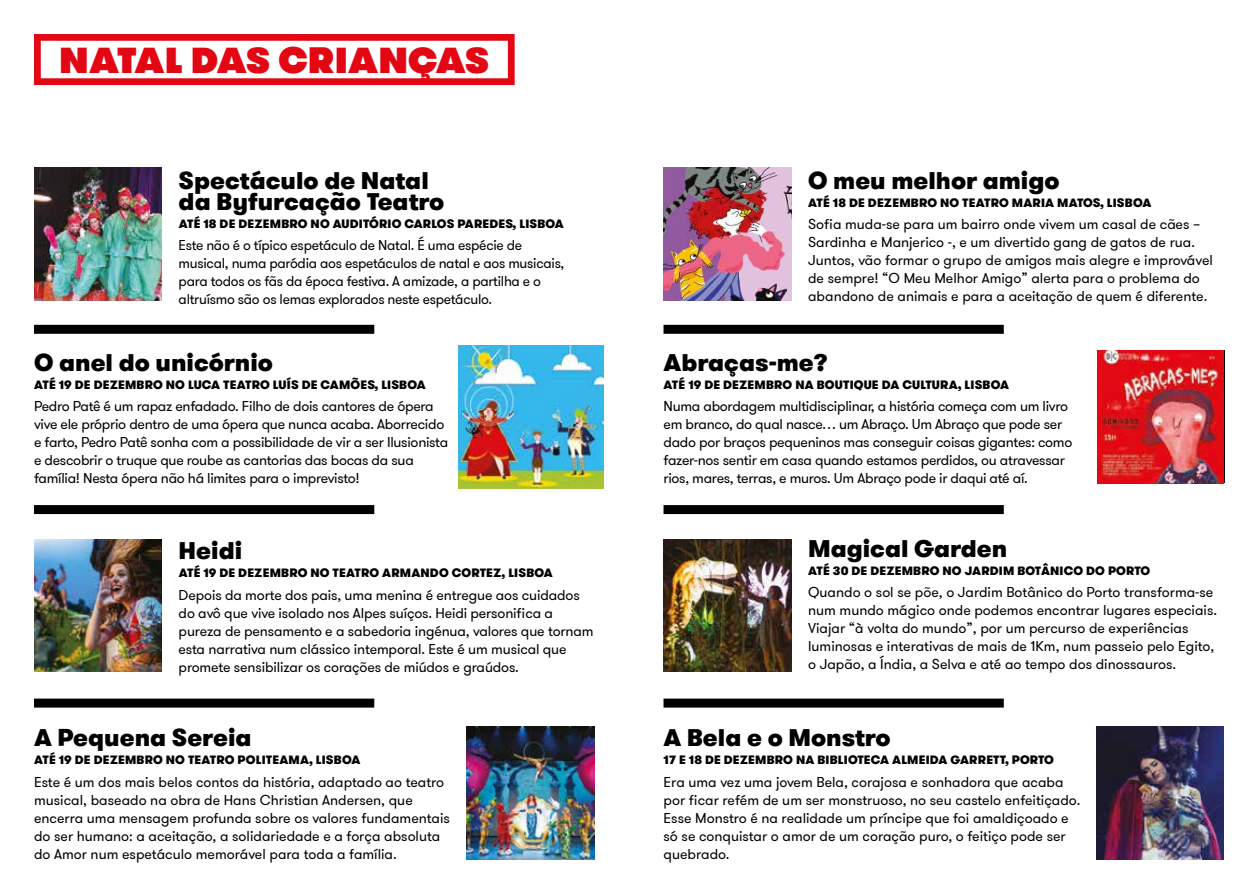
<style>
.page{position:relative;width:1259px;height:893px;background:#fff}
.page>*{position:absolute;margin:0;border:0;box-sizing:border-box;transform-origin:0 0}
.t1{font:800 36px "GT Walsheim Pro";letter-spacing:.005em;color:#e30613}
.t2{font:900 24px/21px "GT Walsheim Pro";color:#000}
.t3{font:14.25px/18px "GT Walsheim Pro";letter-spacing:-.01em;color:#000}
.t4{font:900 12px "GT Walsheim Pro";letter-spacing:.015em;color:#000}
</style>
<div class="page">
<img style="left:34px;top:168px;width:128px;height:132px">
<img style="left:663px;top:168px;width:128px;height:132px">
<img style="left:459px;top:346px;width:144px;height:143px">
<img style="left:1097px;top:350px;width:127px;height:133px">
<img style="left:467px;top:726px;width:127px;height:133px">
<img style="left:1096px;top:726px;width:128px;height:133px">
<img style="left:34px;top:539px;width:128px;height:133px">
<img style="left:663px;top:539px;width:128px;height:133px">
<div style="left:34px;top:34px;width:480px;height:51px;background:#fff;border:7px solid #e30613"></div>
<div style="left:34px;top:325px;width:340px;height:9px;background:#000"></div>
<div style="left:663px;top:325px;width:340px;height:9px;background:#000"></div>
<div style="left:34px;top:505px;width:340px;height:9px;background:#000"></div>
<div style="left:663px;top:505px;width:340px;height:9px;background:#000"></div>
<div style="left:34px;top:699px;width:340px;height:9px;background:#000"></div>
<div style="left:663px;top:699px;width:340px;height:9px;background:#000"></div>
<h1 class="t1" style="left:59px;top:35px;width:431px">NATAL DAS CRIANÇAS</h1>
<h2 class="t2" style="left:179px;top:170px;width:267px">Spectáculo de Natal da Byfurcação Teatro</h2>
<p class="t4" style="left:179px;top:215px;width:387px">ATÉ 18 DE DEZEMBRO NO AUDITÓRIO CARLOS PAREDES, LISBOA</p>
<p class="t3" style="left:179px;top:236px;width:387px">Este não é o típico espetáculo de Natal. É uma espécie de musical, numa paródia aos espetáculos de natal e aos musicais, para todos os fãs da época festiva. A amizade, a partilha e o altruísmo são os lemas explorados neste espetáculo.</p>
<h2 class="t2" style="left:34px;top:352px;width:240px">O anel do unicórnio</h2>
<p class="t4" style="left:34px;top:377px;width:393px">ATÉ 19 DE DEZEMBRO NO LUCA TEATRO LUÍS DE CAMÕES, LISBOA</p>
<p class="t3" style="left:34px;top:398px;width:416px">Pedro Patê é um rapaz enfadado. Filho de dois cantores de ópera vive ele próprio dentro de uma ópera que nunca acaba. Aborrecido e farto, Pedro Patê sonha com a possibilidade de vir a ser Ilusionista e descobrir o truque que roube as cantorias das bocas da sua família! Nesta ópera não há limites para o imprevisto!</p>
<h2 class="t2" style="left:179px;top:540px;width:65px">Heidi</h2>
<p class="t4" style="left:179px;top:565px;width:376px">ATÉ 19 DE DEZEMBRO NO TEATRO ARMANDO CORTEZ, LISBOA</p>
<p class="t3" style="left:179px;top:586px;width:416px">Depois da morte dos pais, uma menina é entregue aos cuidados do avô que vive isolado nos Alpes suíços. Heidi personifica a pureza de pensamento e a sabedoria ingénua, valores que tornam esta narrativa num clássico intemporal. Este é um musical que promete sensibilizar os corações de miúdos e graúdos.</p>
<h2 class="t2" style="left:34px;top:727px;width:219px">A Pequena Sereia</h2>
<p class="t4" style="left:34px;top:752px;width:328px">ATÉ 19 DE DEZEMBRO NO TEATRO POLITEAMA, LISBOA</p>
<p class="t3" style="left:34px;top:773px;width:417px">Este é um dos mais belos contos da história, adaptado ao teatro musical, baseado na obra de Hans Christian Andersen, que encerra uma mensagem profunda sobre os valores fundamentais do ser humano: a aceitação, a solidariedade e a força absoluta do Amor num espetáculo memorável para toda a família.</p>
<h2 class="t2" style="left:808px;top:170px;width:253px">O meu melhor amigo</h2>
<p class="t4" style="left:808px;top:194px;width:345px">ATÉ 18 DE DEZEMBRO NO TEATRO MARIA MATOS, LISBOA</p>
<p class="t3" style="left:808px;top:215px;width:406px">Sofia muda-se para um bairro onde vivem um casal de cães – Sardinha e Manjerico -, e um divertido gang de gatos de rua.<br>Juntos, vão formar o grupo de amigos mais alegre e improvável de sempre! “O Meu Melhor Amigo” alerta para o problema do abandono de animais e para a aceitação de quem é diferente.</p>
<h2 class="t2" style="left:663px;top:352px;width:166px">Abraças-me?</h2>
<p class="t4" style="left:663px;top:377px;width:347px">ATÉ 19 DE DEZEMBRO NA BOUTIQUE DA CULTURA, LISBOA</p>
<p class="t3" style="left:663px;top:398px;width:410px">Numa abordagem multidisciplinar, a história começa com um livro em branco, do qual nasce… um Abraço. Um Abraço que pode ser dado por braços pequeninos mas conseguir coisas gigantes: como fazer-nos sentir em casa quando estamos perdidos, ou atravessar rios, mares, terras, e muros. Um Abraço pode ir daqui até aí.</p>
<h2 class="t2" style="left:808px;top:538px;width:201px">Magical Garden</h2>
<p class="t4" style="left:808px;top:563px;width:343px">ATÉ 30 DE DEZEMBRO NO JARDIM BOTÂNICO DO PORTO</p>
<p class="t3" style="left:808px;top:584px;width:410px">Quando o sol se põe, o Jardim Botânico do Porto transforma-se num mundo mágico onde podemos encontrar lugares especiais.<br>Viajar “à volta do mundo”, por um percurso de experiências luminosas e interativas de mais de 1Km, num passeio pelo Egito, o Japão, a Índia, a Selva e até ao tempo dos dinossauros.</p>
<h2 class="t2" style="left:663px;top:727px;width:228px">A Bela e o Monstro</h2>
<p class="t4" style="left:663px;top:752px;width:392px">17 E 18 DE DEZEMBRO NA BIBLIOTECA ALMEIDA GARRETT, PORTO</p>
<p class="t3" style="left:663px;top:773px;width:418px">Era uma vez uma jovem Bela, corajosa e sonhadora que acaba por ficar refém de um ser monstruoso, no seu castelo enfeitiçado.<br>Esse Monstro é na realidade um príncipe que foi amaldiçoado e só se conquistar o amor de um coração puro, o feitiço pode ser quebrado.</p>
</div>
